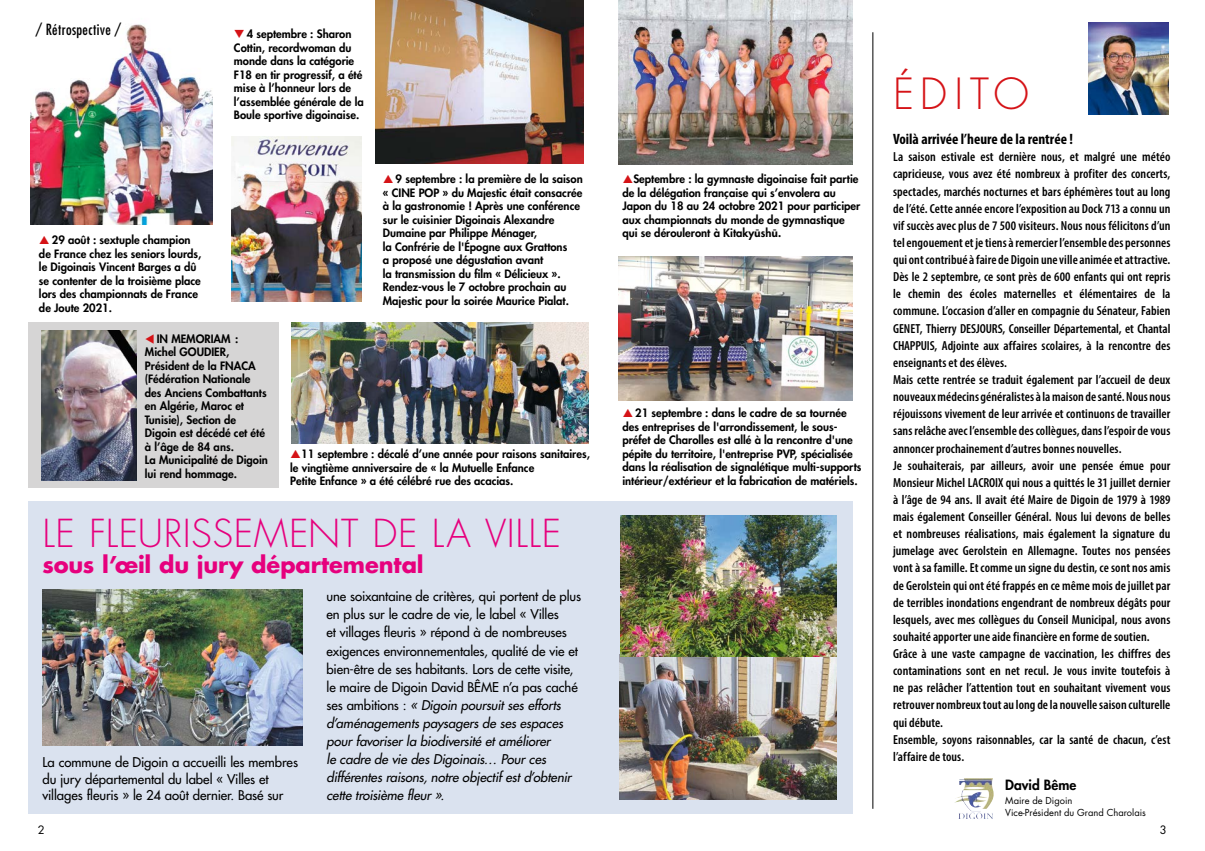
<style>
.page{position:relative;width:1205px;height:851px;background:#fff}
.page>*{position:absolute;margin:0;border:0;box-sizing:border-box;transform-origin:0 0}
.t1{font:300 41.75px "Futura Std";letter-spacing:.15em;color:#d51317}
.t2{font:300 37.5px "Futura Std";letter-spacing:.015em;color:#e6007d}
.t3{font:700 22.5px "Futura Std";letter-spacing:-.005em;color:#e6007d}
.t4{font:700 condensed 15px "Myriad Pro";color:#000}
.t5{font:condensed 15px "Futura Std";letter-spacing:.025em;color:#000}
.t6{font:800 13.75px "Futura Std";color:#000}
.t7{font:600 condensed 13.12px/17.1px "Myriad Pro";letter-spacing:.005em;color:#000}
.t8{font:500 13.12px/18.1px "Futura Std";letter-spacing:-.005em;color:#000}
.t9{font:800 11.25px/13.5px "Futura Std";color:#000}
.t10{font:11.25px "Futura Std";color:#000}
.t11{font:9.38px/11.2px "Futura Std";color:#000}
.s1{color:#d51317}
.s2{font-family:"Myriad Pro";font-weight:700}
.s3{font-style:italic}
</style>
<div class="page">
<img style="left:31px;top:24px;width:182px;height:200px">
<hr style="left:872px;top:32px;width:1px;height:776px;background:#000">
<img style="left:954px;top:778px;width:39px;height:33px">
<img style="left:1089px;top:22px;width:79px;height:93px">
<div style="left:28px;top:501px;width:824px;height:312px;background:#dae2ef"></div>
<img style="left:618px;top:0;width:234px;height:165px">
<img style="left:618px;top:256px;width:234px;height:145px">
<img style="left:291px;top:322px;width:297px;height:121px">
<img style="left:231px;top:136px;width:131px;height:165px">
<img style="left:376px;top:0;width:207px;height:163px">
<img style="left:43px;top:589px;width:259px;height:156px">
<img style="left:619px;top:654px;width:217px;height:145px">
<img style="left:620px;top:516px;width:216px;height:140px">
<div style="left:28px;top:322px;width:251px;height:166px;background:#d6d5d5"></div>
<img style="left:42px;top:330px;width:95px;height:150px">
<p class="t5" style="left:36px;top:21px;width:86px">/ Rétrospective /</p>
<p class="t9" style="left:39px;top:233px;width:164px;text-indent:13px">29 août : sextuple champion de France chez les seniors lourds, le Digoinais Vincent Barges a dû se contenter de la troisième place lors des championnats de France de Joute 2021.</p>
<p class="t9" style="left:234px;top:27px;width:131px"><span class="s1">❑</span> 4 septembre : Sharon<br>Cottin, recordwoman du monde dans la catégorie<br>F18 en tir progressif, a été mise à l’honneur lors de l’assemblée générale de la<br>Boule sportive digoinaise.</p>
<p class="t9" style="left:383px;top:172px;width:202px;text-indent:13px">9 septembre : la première de la saison « CINE POP » du Majestic était consacrée à la gastronomie ! Après une conférence sur le cuisinier Digoinais Alexandre Dumaine par Philippe Ménager,<br>la Confrérie de l'Épogne aux Grattons<br>a proposé une dégustation avant<br>la transmission du film « Délicieux ».<br>Rendez-vous le 7 octobre prochain au Majestic pour la soirée Maurice Pialat.</p>
<p class="t9" style="left:622px;top:172px;width:239px;text-indent:11px">Septembre : la gymnaste digoinaise fait partie de la délégation française qui s’envolera au Japon du 18 au 24 octobre 2021 pour participer aux championnats du monde de gymnastique qui se dérouleront à Kitaky<span class="s2">ū</span>sh<span class="s2">ū.</span></p>
<p class="t9" style="left:145px;top:331px;width:125px"><span class="s1">▼</span> IN MEMORIAM :<br>Michel GOUDIER,<br>Président de la FNACA (Fédération Nationale des Anciens Combattants en Algérie, Maroc et<br>Tunisie), Section de<br>Digoin est décédé cet été à l’âge de 84 ans.<br>La Municipalité de Digoin lui rend hommage.</p>
<p class="t9" style="left:290px;top:447px;width:301px;text-indent:11px">11 septembre : décalé d’une année pour raisons sanitaires, le vingtième anniversaire de « la Mutuelle Enfance<br>Petite Enfance » a été célébré rue des acacias.</p>
<h2 class="t2" style="left:43px;top:510px;width:520px">LE FLEURISSEMENT DE LA VILLE</h2>
<h3 class="t3" style="left:43px;top:549px;width:383px">sous l’œil du jury départemental</h3>
<p class="t8" style="left:43px;top:754px;width:257px;line-height:16.5px">La commune de Digoin a accueilli les membres du jury départemental du label « Villes et villages fleuris » le 24 août dernier. Basé sur</p>
<p class="t8" style="left:326px;top:587px;width:256px">une soixantaine de critères, qui portent de plus en plus sur le cadre de vie, le label « Villes<br>et villages fleuris » répond à de nombreuses exigences environnementales, qualité de vie et bien-être de ses habitants. Lors de cette visite, le maire de Digoin David BÊME n’a pas caché ses ambitions : <span class="s3">« Digoin poursuit ses efforts d’aménagements paysagers de ses espaces pour favoriser la biodiversité et améliorer<br>le cadre de vie des Digoinais… Pour ces différentes raisons, notre objectif est d’obtenir cette troisième fleur ».</span></p>
<p class="t9" style="left:622px;top:406px;width:241px;text-indent:13px">21 septembre : dans le cadre de sa tournée des entreprises de l'arrondissement, le sous&shy;préfet de Charolles est allé à la rencontre d'une pépite du territoire, l'entreprise PVP, spécialisée dans la réalisation de signalétique multi-supports intérieur/extérieur et la fabrication de matériels.</p>
<h1 class="t1" style="left:893px;top:68px;width:138px">ÉDITO</h1>
<p class="t4" style="left:893px;top:130px;width:181px">Voilà arrivée l’heure de la rentrée !</p>
<p class="t7" style="left:893px;top:148px;width:279px">La saison estivale est dernière nous, et malgré une météo capricieuse, vous avez été nombreux à profiter des concerts, spectacles, marchés nocturnes et bars éphémères tout au long de l’été. Cette année encore l’exposition au Dock 713 a connu un vif succès avec plus de 7 500 visiteurs. Nous nous félicitons d’un tel engouement et je tiens à remercier l’ensemble des personnes qui ont contribué à faire de Digoin une ville animée et attractive.<br>Dès le 2 septembre, ce sont près de 600 enfants qui ont repris le chemin des écoles maternelles et élémentaires de la commune. L’occasion d’aller en compagnie du Sénateur, Fabien GENET, Thierry DESJOURS, Conseiller Départemental, et Chantal CHAPPUIS, Adjointe aux affaires scolaires, à la rencontre des enseignants et des élèves.<br>Mais cette rentrée se traduit également par l’accueil de deux nouveaux médecins généralistes à la maison de santé. Nous nous réjouissons vivement de leur arrivée et continuons de travailler sans relâche avec l’ensemble des collègues, dans l’espoir de vous annoncer prochainement d’autres bonnes nouvelles.<br>Je souhaiterais, par ailleurs, avoir une pensée émue pour Monsieur Michel LACROIX qui nous a quittés le 31 juillet dernier à l’âge de 94 ans. Il avait été Maire de Digoin de 1979 à 1989 mais également Conseiller Général. Nous lui devons de belles et nombreuses réalisations, mais également la signature du jumelage avec Gerolstein en Allemagne. Toutes nos pensées vont à sa famille. Et comme un signe du destin, ce sont nos amis de Gerolstein qui ont été frappés en ce même mois de juillet par de terribles inondations engendrant de nombreux dégâts pour lesquels, avec mes collègues du Conseil Municipal, nous avons souhaité apporter une aide financière en forme de soutien.<br>Grâce à une vaste campagne de vaccination, les chiffres des contaminations sont en net recul. Je vous invite toutefois à ne pas relâcher l’attention tout en souhaitant vivement vous retrouver nombreux tout au long de la nouvelle saison culturelle qui débute.<br>Ensemble, soyons raisonnables, car la santé de chacun, c’est l’affaire de tous.</p>
<p class="t6" style="left:1005px;top:775px;width:72px">David Bême</p>
<p class="t11" style="left:1005px;top:795px;width:142px">Maire de Digoin<br>Vice-Président du Grand Charolais</p>
<p class="t10" style="left:38px;top:822px;width:8px">2</p>
<p class="t10" style="left:1160px;top:822px;width:8px">3</p>
</div>
